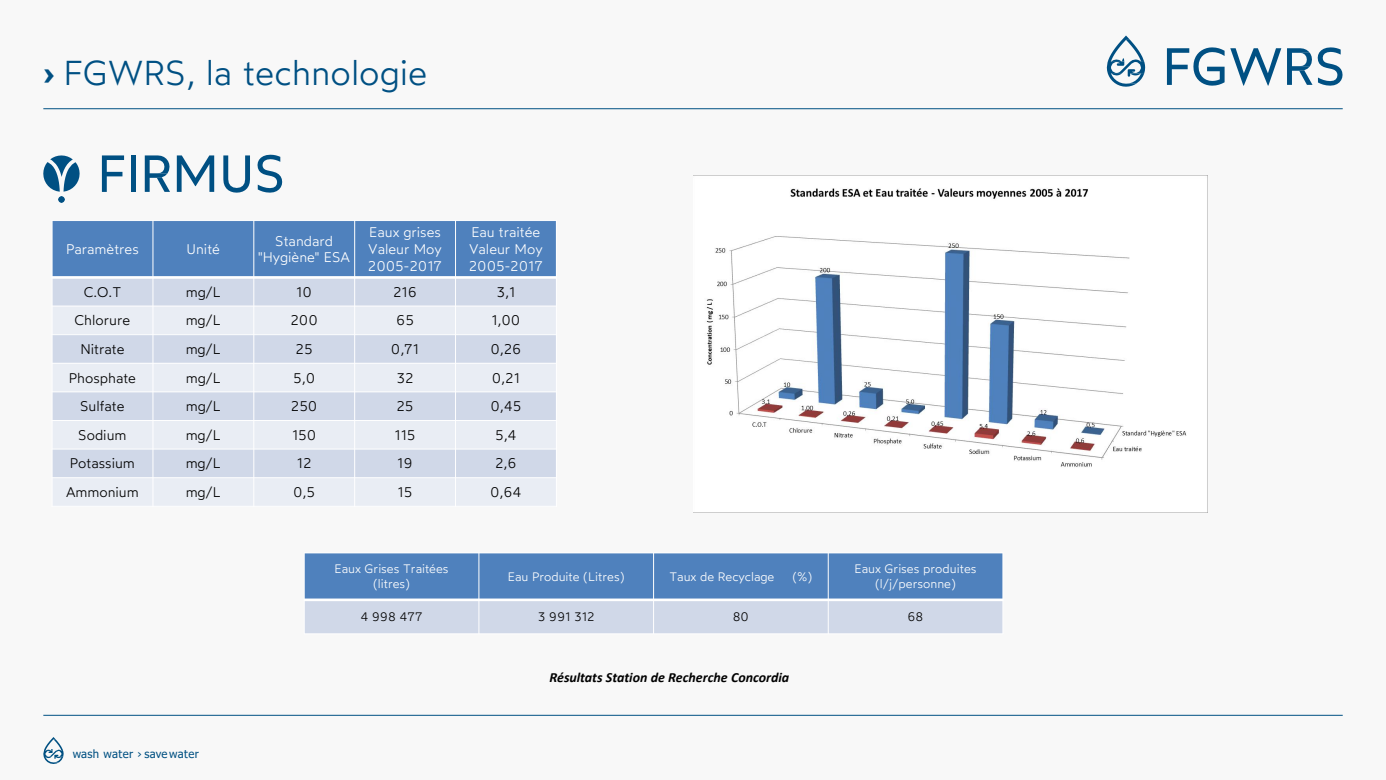
<style>
.page{position:relative;width:1386px;height:780px;background:#fff}
.page>*{position:absolute;margin:0;border:0;box-sizing:border-box;transform-origin:0 0}
.t1{font:300 34.56px "Wotfard";color:#005083}
.t2{font:300 14px "Wotfard";color:#000}
.t3{font:300 14px/16.8px "Wotfard";color:#fff;text-align:center}
.t4{font:italic 700 14px "Calibri";color:#000}
.t5{font:300 12.25px/14.7px "Wotfard";color:#fff;text-align:center}
.t6{font:300 12.25px "Wotfard";color:#000}
.t7{font:11.38px "Tahoma";letter-spacing:.025em;color:#005082}
.s1{font-weight:600}
</style>
<div class="page">
<div style="left:0;top:0;width:1385px;height:779px;background:#f8f8f8"></div>
<svg style="left:43px;top:737px;width:21px;height:26px"></svg>
<hr style="left:43px;top:108px;width:1299px;height:1px;background:#005083">
<hr style="left:43px;top:714px;width:1299px;height:1px;background:#005083">
<svg style="left:1166px;top:47px;width:58px;height:39px"></svg>
<svg style="left:1230px;top:47px;width:112px;height:39px"></svg>
<svg style="left:1106px;top:35px;width:38px;height:52px"></svg>
<svg style="left:43px;top:155px;width:37px;height:47px"></svg>
<svg style="left:102px;top:155px;width:22px;height:37px"></svg>
<hr style="left:131px;top:155px;width:4px;height:37px;background:#005083">
<svg style="left:145px;top:155px;width:25px;height:37px"></svg>
<svg style="left:177px;top:155px;width:37px;height:37px"></svg>
<svg style="left:223px;top:155px;width:27px;height:37px"></svg>
<svg style="left:257px;top:155px;width:25px;height:37px"></svg>
<div style="left:52px;top:220px;width:101px;height:57px;background:#4f81bd"></div>
<div style="left:153px;top:220px;width:101px;height:57px;background:#4f81bd"></div>
<div style="left:254px;top:220px;width:100px;height:57px;background:#4f81bd"></div>
<div style="left:354px;top:220px;width:101px;height:57px;background:#4f81bd"></div>
<div style="left:455px;top:220px;width:101px;height:57px;background:#4f81bd"></div>
<div style="left:52px;top:277px;width:101px;height:29px;background:#d0d8e8"></div>
<div style="left:153px;top:277px;width:101px;height:29px;background:#d0d8e8"></div>
<div style="left:254px;top:277px;width:100px;height:29px;background:#d0d8e8"></div>
<div style="left:354px;top:277px;width:101px;height:29px;background:#d0d8e8"></div>
<div style="left:455px;top:277px;width:101px;height:29px;background:#d0d8e8"></div>
<div style="left:52px;top:306px;width:101px;height:28px;background:#e9edf4"></div>
<div style="left:153px;top:306px;width:101px;height:28px;background:#e9edf4"></div>
<div style="left:254px;top:306px;width:100px;height:28px;background:#e9edf4"></div>
<div style="left:354px;top:306px;width:101px;height:28px;background:#e9edf4"></div>
<div style="left:455px;top:306px;width:101px;height:28px;background:#e9edf4"></div>
<div style="left:52px;top:334px;width:101px;height:29px;background:#d0d8e8"></div>
<div style="left:153px;top:334px;width:101px;height:29px;background:#d0d8e8"></div>
<div style="left:254px;top:334px;width:100px;height:29px;background:#d0d8e8"></div>
<div style="left:354px;top:334px;width:101px;height:29px;background:#d0d8e8"></div>
<div style="left:455px;top:334px;width:101px;height:29px;background:#d0d8e8"></div>
<div style="left:52px;top:363px;width:101px;height:28px;background:#e9edf4"></div>
<div style="left:153px;top:363px;width:101px;height:28px;background:#e9edf4"></div>
<div style="left:254px;top:363px;width:100px;height:28px;background:#e9edf4"></div>
<div style="left:354px;top:363px;width:101px;height:28px;background:#e9edf4"></div>
<div style="left:455px;top:363px;width:101px;height:28px;background:#e9edf4"></div>
<div style="left:52px;top:391px;width:101px;height:29px;background:#d0d8e8"></div>
<div style="left:153px;top:391px;width:101px;height:29px;background:#d0d8e8"></div>
<div style="left:254px;top:391px;width:100px;height:29px;background:#d0d8e8"></div>
<div style="left:354px;top:391px;width:101px;height:29px;background:#d0d8e8"></div>
<div style="left:455px;top:391px;width:101px;height:29px;background:#d0d8e8"></div>
<div style="left:52px;top:420px;width:101px;height:29px;background:#e9edf4"></div>
<div style="left:153px;top:420px;width:101px;height:29px;background:#e9edf4"></div>
<div style="left:254px;top:420px;width:100px;height:29px;background:#e9edf4"></div>
<div style="left:354px;top:420px;width:101px;height:29px;background:#e9edf4"></div>
<div style="left:455px;top:420px;width:101px;height:29px;background:#e9edf4"></div>
<div style="left:52px;top:449px;width:101px;height:28px;background:#d0d8e8"></div>
<div style="left:153px;top:449px;width:101px;height:28px;background:#d0d8e8"></div>
<div style="left:254px;top:449px;width:100px;height:28px;background:#d0d8e8"></div>
<div style="left:354px;top:449px;width:101px;height:28px;background:#d0d8e8"></div>
<div style="left:455px;top:449px;width:101px;height:28px;background:#d0d8e8"></div>
<div style="left:52px;top:477px;width:101px;height:29px;background:#e9edf4"></div>
<div style="left:153px;top:477px;width:101px;height:29px;background:#e9edf4"></div>
<div style="left:254px;top:477px;width:100px;height:29px;background:#e9edf4"></div>
<div style="left:354px;top:477px;width:101px;height:29px;background:#e9edf4"></div>
<div style="left:455px;top:477px;width:101px;height:29px;background:#e9edf4"></div>
<hr style="left:152px;top:220px;width:1px;height:286px;background:#fff">
<hr style="left:253px;top:220px;width:1px;height:286px;background:#fff">
<hr style="left:354px;top:220px;width:1px;height:286px;background:#fff">
<hr style="left:455px;top:220px;width:1px;height:286px;background:#fff">
<hr style="left:52px;top:276px;width:504px;height:2px;background:#fff">
<hr style="left:52px;top:305px;width:504px;height:1px;background:#fff">
<hr style="left:52px;top:334px;width:504px;height:1px;background:#fff">
<hr style="left:52px;top:362px;width:504px;height:1px;background:#fff">
<hr style="left:52px;top:391px;width:504px;height:1px;background:#fff">
<hr style="left:52px;top:420px;width:504px;height:1px;background:#fff">
<hr style="left:52px;top:448px;width:504px;height:1px;background:#fff">
<hr style="left:52px;top:477px;width:504px;height:1px;background:#fff">
<hr style="left:52px;top:220px;width:1px;height:286px;background:#fff">
<hr style="left:556px;top:220px;width:1px;height:286px;background:#fff">
<hr style="left:52px;top:220px;width:504px;height:1px;background:#fff">
<hr style="left:52px;top:505px;width:504px;height:1px;background:#fff">
<div style="left:304px;top:552px;width:175px;height:47px;background:#4f81bd"></div>
<div style="left:479px;top:552px;width:174px;height:47px;background:#4f81bd"></div>
<div style="left:653px;top:552px;width:175px;height:47px;background:#4f81bd"></div>
<div style="left:828px;top:552px;width:174px;height:47px;background:#4f81bd"></div>
<div style="left:304px;top:599px;width:175px;height:34px;background:#d0d8e8"></div>
<div style="left:479px;top:599px;width:174px;height:34px;background:#d0d8e8"></div>
<div style="left:653px;top:599px;width:175px;height:34px;background:#d0d8e8"></div>
<div style="left:828px;top:599px;width:174px;height:34px;background:#d0d8e8"></div>
<hr style="left:478px;top:552px;width:1px;height:82px;background:#fff">
<hr style="left:653px;top:552px;width:1px;height:82px;background:#fff">
<hr style="left:827px;top:552px;width:1px;height:82px;background:#fff">
<hr style="left:304px;top:598px;width:699px;height:3px;background:#fff">
<hr style="left:304px;top:552px;width:1px;height:82px;background:#fff">
<hr style="left:1002px;top:552px;width:1px;height:82px;background:#fff">
<hr style="left:304px;top:552px;width:699px;height:1px;background:#fff">
<hr style="left:304px;top:633px;width:699px;height:1px;background:#fff">
<img style="left:706px;top:188px;width:480px;height:279px">
<h1 class="t1" style="left:43px;top:51px;width:385px"><span class="s1">›</span> FGWRS, la technologie</h1>
<p class="t3" style="left:66px;top:240px;width:74px">Paramètres</p>
<p class="t3" style="left:187px;top:240px;width:35px">Unité</p>
<p class="t3" style="left:258px;top:232px;width:93px">Standard "Hygiène" ESA</p>
<p class="t3" style="left:369px;top:223px;width:73px">Eaux grises</p>
<p class="t3" style="left:368px;top:240px;width:75px">Valeur Moy</p>
<p class="t3" style="left:368px;top:257px;width:76px">2005-2017</p>
<p class="t3" style="left:471px;top:223px;width:70px">Eau traitée</p>
<p class="t3" style="left:469px;top:240px;width:75px">Valeur Moy</p>
<p class="t3" style="left:468px;top:257px;width:76px">2005-2017</p>
<p class="t2" style="left:84px;top:283px;width:39px">C.O.T</p>
<p class="t2" style="left:186px;top:283px;width:37px">mg/L</p>
<p class="t2" style="left:296px;top:283px;width:17px">10</p>
<p class="t2" style="left:393px;top:283px;width:25px">216</p>
<p class="t2" style="left:496px;top:283px;width:20px">3,1</p>
<p class="t2" style="left:75px;top:311px;width:57px">Chlorure</p>
<p class="t2" style="left:186px;top:311px;width:37px">mg/L</p>
<p class="t2" style="left:290px;top:311px;width:29px">200</p>
<p class="t2" style="left:396px;top:311px;width:19px">65</p>
<p class="t2" style="left:491px;top:311px;width:30px">1,00</p>
<p class="t2" style="left:80px;top:340px;width:46px">Nitrate</p>
<p class="t2" style="left:186px;top:340px;width:37px">mg/L</p>
<p class="t2" style="left:295px;top:340px;width:19px">25</p>
<p class="t2" style="left:391px;top:340px;width:30px">0,71</p>
<p class="t2" style="left:490px;top:340px;width:33px">0,26</p>
<p class="t2" style="left:69px;top:369px;width:69px">Phosphate</p>
<p class="t2" style="left:186px;top:369px;width:37px">mg/L</p>
<p class="t2" style="left:293px;top:369px;width:23px">5,0</p>
<p class="t2" style="left:396px;top:369px;width:19px">32</p>
<p class="t2" style="left:492px;top:369px;width:29px">0,21</p>
<p class="t2" style="left:80px;top:397px;width:46px">Sulfate</p>
<p class="t2" style="left:186px;top:397px;width:37px">mg/L</p>
<p class="t2" style="left:291px;top:397px;width:28px">250</p>
<p class="t2" style="left:396px;top:397px;width:19px">25</p>
<p class="t2" style="left:490px;top:397px;width:32px">0,45</p>
<p class="t2" style="left:78px;top:426px;width:50px">Sodium</p>
<p class="t2" style="left:186px;top:426px;width:37px">mg/L</p>
<p class="t2" style="left:292px;top:426px;width:26px">150</p>
<p class="t2" style="left:394px;top:426px;width:22px">115</p>
<p class="t2" style="left:495px;top:426px;width:23px">5,4</p>
<p class="t2" style="left:70px;top:454px;width:67px">Potassium</p>
<p class="t2" style="left:186px;top:454px;width:37px">mg/L</p>
<p class="t2" style="left:297px;top:454px;width:16px">12</p>
<p class="t2" style="left:397px;top:454px;width:17px">19</p>
<p class="t2" style="left:495px;top:454px;width:23px">2,6</p>
<p class="t2" style="left:66px;top:483px;width:74px">Ammonium</p>
<p class="t2" style="left:186px;top:483px;width:37px">mg/L</p>
<p class="t2" style="left:293px;top:483px;width:23px">0,5</p>
<p class="t2" style="left:397px;top:483px;width:16px">15</p>
<p class="t2" style="left:490px;top:483px;width:33px">0,64</p>
<p class="t5" style="left:334px;top:561px;width:116px">Eaux Grises Traitées (litres)</p>
<p class="t5" style="left:508px;top:568px;width:118px">Eau Produite (Litres)</p>
<p class="t5" style="left:669px;top:568px;width:106px">Taux de Recyclage</p>
<p class="t5" style="left:792px;top:568px;width:21px">(%)</p>
<p class="t5" style="left:854px;top:561px;width:123px">Eaux Grises produites (l/j/personne)</p>
<p class="t6" style="left:360px;top:609px;width:64px">4 998 477</p>
<p class="t6" style="left:537px;top:609px;width:58px">3 991 312</p>
<p class="t6" style="left:732px;top:609px;width:18px">80</p>
<p class="t6" style="left:907px;top:609px;width:17px">68</p>
<p class="t7" style="left:73px;top:745px;width:128px">wash water › savewater</p>
<p class="t4" style="left:549px;top:667px;width:241px">Résultats Station de Recherche Concordia</p>
</div>
